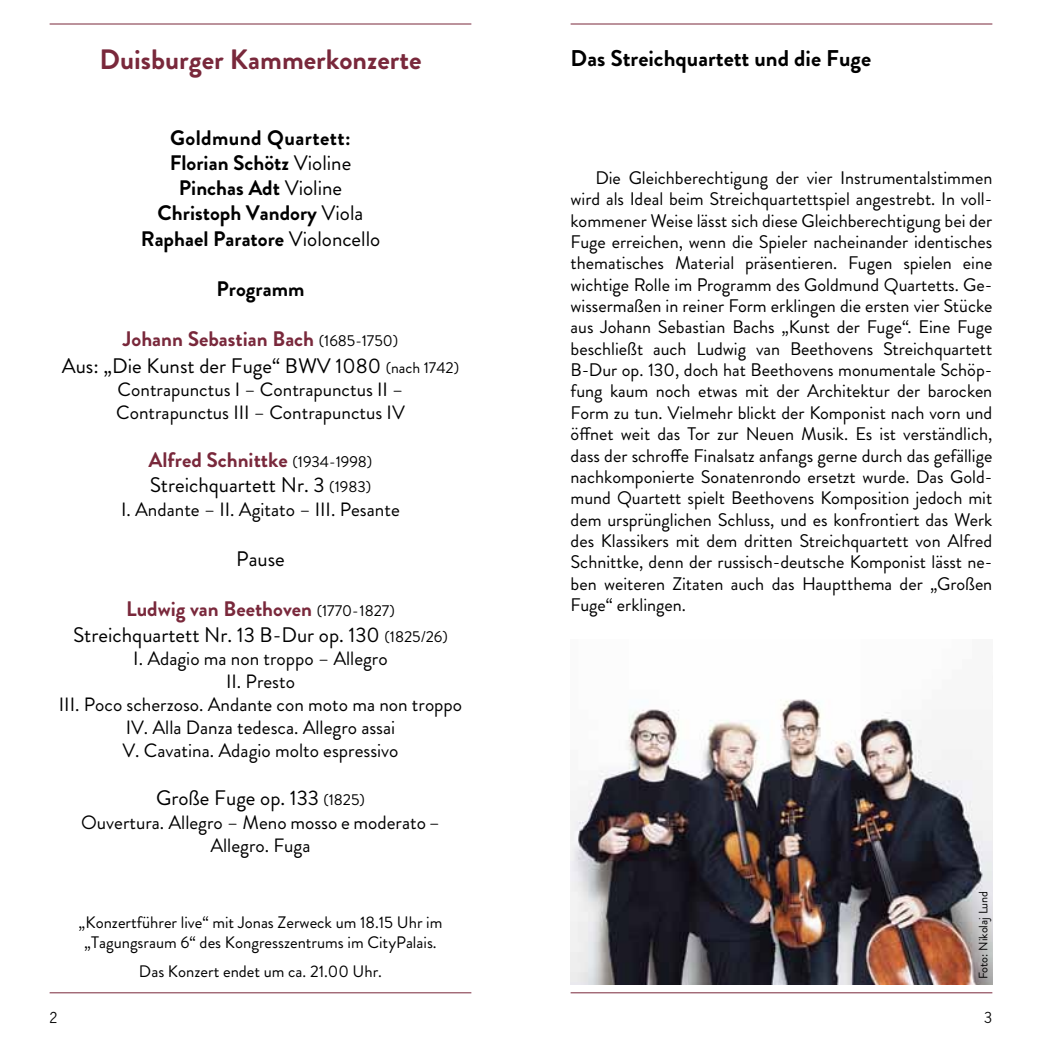
<style>
.page{position:relative;width:1042px;height:1042px;background:#fff}
.page>*{position:absolute;margin:0;border:0;box-sizing:border-box;transform-origin:0 0}
.t1{font:700 28px "Brandon";color:#79283b}
.t2{font:700 22.75px "Brandon";color:#000}
.t3{font:21px/25.2px "Brandon";color:#000;text-align:center}
.t4{font:700 21px/25.2px "Brandon";color:#000;text-align:center}
.t5{font:19.25px/23.1px "Brandon";color:#000;text-align:center}
.t6{font:18.2px/21.3px "Brandon";color:#000;text-align:justify}
.t7{font:16.62px/19.9px "Brandon";color:#000;text-align:center}
.t8{font:15.75px "News Gothic BQ";color:#000}
.t9{font:12.25px "Brandon";color:#000}
.s1{font-weight:400}
.s2{font-weight:700;color:#79283b}
.s3{font-size:15.75px}
</style>
<div class="page">
<hr style="left:50px;top:24px;width:421px;height:1px;background:#79283b">
<hr style="left:570px;top:24px;width:422px;height:1px;background:#79283b">
<hr style="left:50px;top:992px;width:421px;height:1px;background:#79283b">
<hr style="left:570px;top:992px;width:422px;height:1px;background:#79283b">
<img style="left:570px;top:699px;width:422px;height:286px">
<h1 class="t1" style="left:99px;top:40px;width:324px">Duisburger Kammerkonzerte</h1>
<p class="t4" style="left:141px;top:125px;width:241px">Goldmund Quartett:<br>Florian Schötz <span class="s1">Violine<br></span>Pinchas Adt <span class="s1">Violine<br></span>Christoph Vandory <span class="s1">Viola<br></span>Raphael Paratore <span class="s1">Violoncello</span></p>
<p class="t4" style="left:216px;top:276px;width:89px">Programm</p>
<p class="t3" style="left:62px;top:326px;width:399px;line-height:26.2px"><span class="s2">Johann Sebastian Bach</span> <span class="s3">(1685-1750)<br></span>Aus: „Die Kunst der Fuge“ BWV 1080 <span class="s3">(nach 1742)</span></p>
<p class="t5" style="left:116px;top:378px;width:290px;text-align:left">Contrapunctus I – Contrapunctus II –<br>Contrapunctus III – Contrapunctus IV</p>
<p class="t3" style="left:149px;top:448px;width:225px;text-align:left"><span class="s2">Alfred Schnittke</span> <span class="s3">(1934-1998)<br></span>Streichquartett Nr. 3 <span class="s3">(1983)</span></p>
<p class="t5" style="left:121px;top:498px;width:280px">I. Andante – II. Agitato – III. Pesante</p>
<p class="t3" style="left:236px;top:546px;width:50px">Pause</p>
<p class="t3" style="left:73px;top:597px;width:376px"><span class="s2">Ludwig van Beethoven</span> <span class="s3">(1770-1827)<br></span>Streichquartett Nr. 13 B-Dur op. 130 <span class="s3">(1825/26)</span></p>
<p class="t5" style="left:59px;top:647px;width:405px">I. Adagio ma non troppo – Allegro<br>II. Presto<br>III. Poco scherzoso. Andante con moto ma non troppo IV. Alla Danza tedesca. Allegro assai<br>V. Cavatina. Adagio molto espressivo</p>
<p class="t3" style="left:156px;top:786px;width:210px">Große Fuge op. 133 <span class="s3">(1825)</span></p>
<p class="t5" style="left:81px;top:811px;width:360px">Ouvertura. Allegro – Meno mosso e moderato –<br>Allegro. Fuga</p>
<p class="t7" style="left:79px;top:913px;width:365px">„Konzertführer live“ mit Jonas Zerweck um 18.15 Uhr im „Tagungsraum 6“ des Kongresszentrums im CityPalais.</p>
<p class="t7" style="left:139px;top:961px;width:245px">Das Konzert endet um ca. 21.00 Uhr.</p>
<p class="t2" style="left:570px;top:42px;width:302px">Das Streichquartett und die Fuge</p>
<p class="t6" style="left:570px;top:167px;width:423px;text-indent:25px">Die Gleichberechtigung der vier Instrumentalstimmen wird als Ideal beim Streichquartettspiel angestrebt. In voll&shy;kommener Weise lässt sich diese Gleichberechtigung bei der Fuge erreichen, wenn die Spieler nacheinander identisches thematisches Material präsentieren. Fugen spielen eine wichtige Rolle im Programm des Goldmund Quartetts. Ge&shy;wissermaßen in reiner Form erklingen die ersten vier Stücke aus Johann Sebastian Bachs „Kunst der Fuge“. Eine Fuge beschließt auch Ludwig van Beethovens Streichquartett B-Dur op. 130, doch hat Beethovens monumentale Schöp&shy;fung kaum noch etwas mit der Architektur der barocken Form zu tun. Vielmehr blickt der Komponist nach vorn und öffnet weit das Tor zur Neuen Musik. Es ist verständlich, dass der schroffe Finalsatz anfangs gerne durch das gefällige nachkomponierte Sonatenrondo ersetzt wurde. Das Gold&shy;mund Quartett spielt Beethovens Komposition jedoch mit dem ursprünglichen Schluss, und es konfrontiert das Werk des Klassikers mit dem dritten Streichquartett von Alfred Schnittke, denn der russisch-deutsche Komponist lässt ne&shy;ben weiteren Zitaten auch das Hauptthema der „Großen Fuge“ erklingen.</p>
<p class="t9" style="left:975px;top:979px;width:90px;rotate:-90deg">Foto: Nikolaj Lund</p>
<p class="t8" style="left:50px;top:1009px;width:10px">2</p>
<p class="t8" style="left:984px;top:1009px;width:10px">3</p>
</div>
